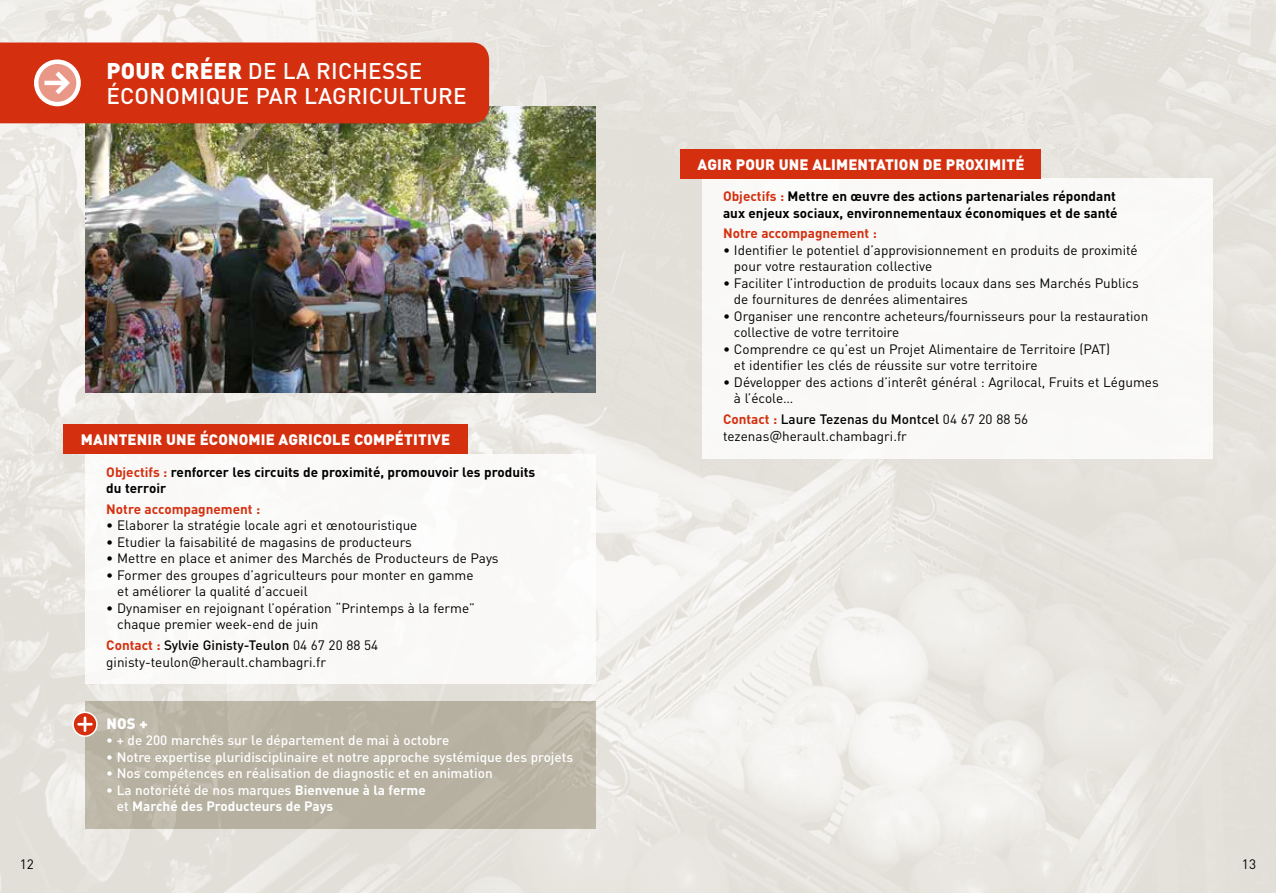
<style>
.page{position:relative;width:1276px;height:893px;background:#fff}
.page>*{position:absolute;margin:0;border:0;box-sizing:border-box;transform-origin:0 0}
.t1{font:500 22.5px/25.5px "DINOT";letter-spacing:.01em;color:#fff}
.t2{font:900 15px "DINOT";letter-spacing:.01em;color:#fff}
.t3{font:13.5px/16.5px "DINOT";color:#000}
.t4{font:700 13.5px/16.5px "DINOT";color:#000}
.t5{font:500 13.5px "DINOT";color:#fff}
.t6{font:700 13.5px/16.5px "DINOT";color:#fff}
.t7{font:700 13.5px "DINOT";color:#d4300f}
.s1{font-weight:900}
.s2{color:#d4300f}
.s3{font-weight:700;color:#d4300f}
.s4{font-weight:500}
</style>
<div class="page">
<img style="left:0;top:0;width:1276px;height:893px">
<img style="left:85px;top:106px;width:510px;height:287px">
<div style="left:85px;top:702px;width:510px;height:127px;background:#b7b1a1"></div>
<svg style="left:73px;top:712px;width:24px;height:24px"></svg>
<div style="left:72px;top:711px;width:26px;height:26px;border:2px solid #fff;border-radius:50%"></div>
<svg style="left:77px;top:716px;width:16px;height:16px"></svg>
<div style="left:85px;top:454px;width:510px;height:230px;background:#f9f9f7"></div>
<div style="left:64px;top:424px;width:404px;height:30px;background:#d4300f"></div>
<div style="left:702px;top:179px;width:510px;height:280px;background:#f9f9f7"></div>
<div style="left:680px;top:149px;width:361px;height:30px;background:#d4300f"></div>
<div style="left:0;top:43px;width:489px;height:80px;background:#d4300f"></div>
<h1 class="t1" style="left:106px;top:57px;width:362px"><span class="s1">POUR CRÉER</span> DE LA RICHESSE éCONOMIQUE PAR L’AGRICULTURE</h1>
<p class="t2" style="left:81px;top:430px;width:32px">MAINTENIR</p>
<p class="t2" style="left:166px;top:430px;width:63px">UNE ÉCONOMIE</p>
<p class="t2" style="left:279px;top:430px;width:135px">AGRICOLE COM PÉTITIVE</p>
<p class="t4" style="left:106px;top:463px;width:430px"><span class="s2">Objectifs :</span> renforcer les circuits de proximité, promouvoir les produits du terroir</p>
<p class="t7" style="left:106px;top:500px;width:155px">Notre accompagnement :</p>
<p class="t3" style="left:106px;top:517px;width:313px">• Elaborer la stratégie locale agri et œnotouristique</p>
<p class="t3" style="left:106px;top:533px;width:307px">• Etudier la faisabilité de magasins de producteurs</p>
<p class="t3" style="left:106px;top:550px;width:394px">• Mettre en place et animer des Marchés de Producteurs de Pays</p>
<p class="t3" style="left:117px;top:566px;width:358px;text-indent:-11px">• Former des groupes d’agriculteurs pour monter en gamme et améliorer la qualité d’accueil</p>
<p class="t3" style="left:117px;top:599px;width:359px;text-indent:-11px">• Dynamiser en rejoignant l’opération “Printemps à la ferme” chaque premier week-end de juin</p>
<p class="t3" style="left:106px;top:637px;width:273px"><span class="s3">Contact :</span> <span class="s4">Sylvie Ginisty-Teulon</span> 04 67 20 88 54 ginisty-teulon@herault.chambagri.fr</p>
<p class="t2" style="left:106px;top:713px;width:43px">NOS +</p>
<p class="t5" style="left:106px;top:731px;width:344px">• + de 200 marchés sur le département de mai à octobre</p>
<p class="t5" style="left:106px;top:748px;width:468px">• Notre expertise pluridisciplinaire et notre approche systémique des projets</p>
<p class="t5" style="left:106px;top:764px;width:388px">• Nos compétences en réalisation de diagnostic et en animation</p>
<p class="t6" style="left:117px;top:781px;width:310px;text-indent:-10px"><span class="s4">• La notoriété de nos marques</span> Bienvenue à la ferme <span class="s4">et</span> Marché des Producteurs de Pays</p>
<p class="t2" style="left:697px;top:154px;width:144px">AGIR POUR UNE ALIMENT</p>
<p class="t2" style="left:876px;top:154px;width:19px">ATION</p>
<p class="t2" style="left:923px;top:154px;width:70px">DE PROXIMIT</p>
<p class="t2" style="left:1015px;top:154px;width:11px">É</p>
<p class="t4" style="left:723px;top:188px;width:396px"><span class="s2">Objectifs :</span> Mettre en œuvre des actions partenariales répondant aux enjeux sociaux, environnementaux économiques et de santé</p>
<p class="t7" style="left:723px;top:225px;width:155px">Notre accompagnement :</p>
<p class="t3" style="left:734px;top:242px;width:405px;text-indent:-11px">• Identifier le potentiel d’approvisionnement en produits de proximité pour votre restauration collective</p>
<p class="t3" style="left:734px;top:275px;width:406px;text-indent:-11px">• Faciliter l’introduction de produits locaux dans ses Marchés Publics de fournitures de denrées alimentaires</p>
<p class="t3" style="left:734px;top:308px;width:416px;text-indent:-11px">• Organiser une rencontre acheteurs/fournisseurs pour la restauration collective de votre territoire</p>
<p class="t3" style="left:734px;top:341px;width:378px;text-indent:-11px">• Comprendre ce qu’est un Projet Alimentaire de Territoire (PAT) et identifier les clés de réussite sur votre territoire</p>
<p class="t3" style="left:734px;top:374px;width:426px;text-indent:-11px">• Développer des actions d’interêt général : Agrilocal, Fruits et Légumes à l’école…</p>
<p class="t3" style="left:723px;top:411px;width:307px"><span class="s3">Contact :</span> <span class="s4">Laure Tezenas du Montcel</span> 04 67 20 88 56 tezenas@herault.chambagri.fr</p>
<p class="t3" style="left:20px;top:856px;width:16px">12</p>
<p class="t3" style="left:1242px;top:856px;width:16px">13</p>
</div>
